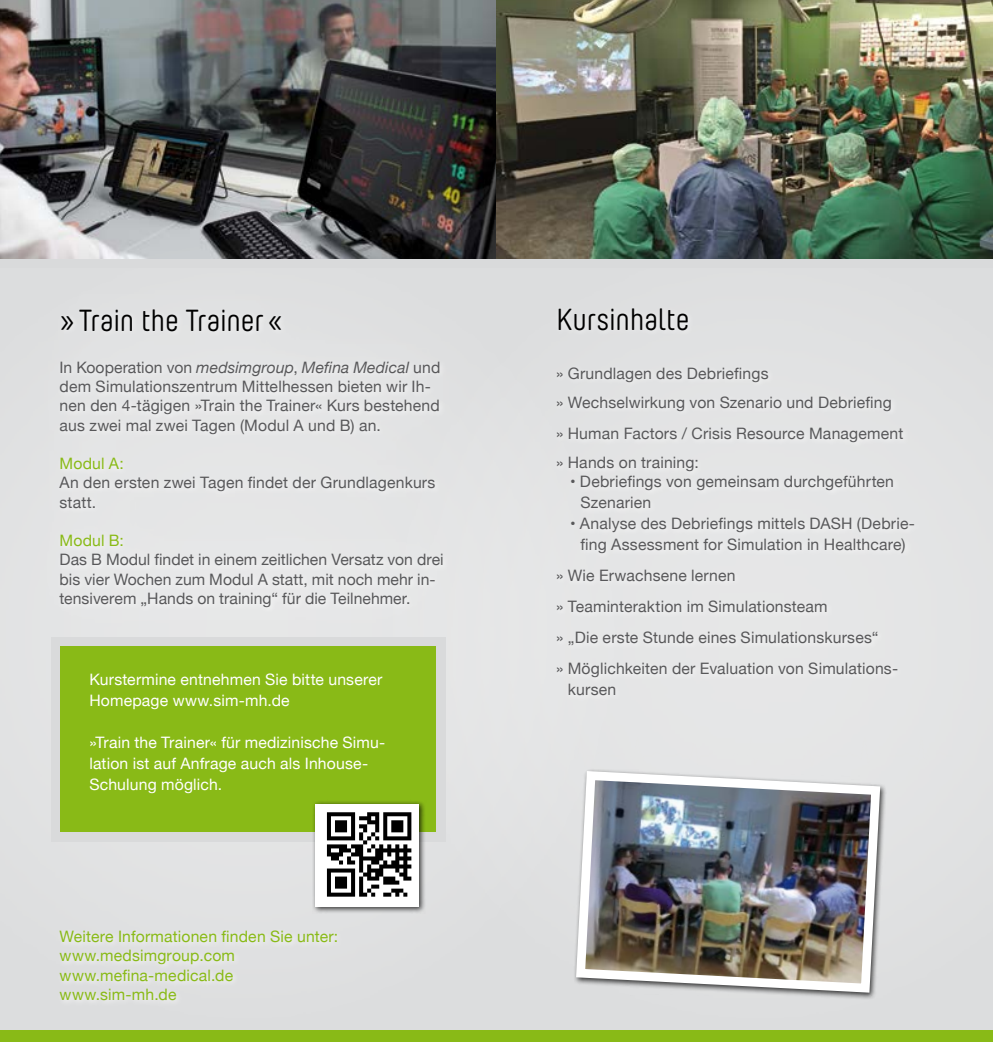
<style>
.page{position:relative;width:993px;height:1042px;background:#fff}
.page>*{position:absolute;margin:0;border:0;box-sizing:border-box;transform-origin:0 0}
.t1{font:30.45px "Yummo";letter-spacing:-.005em;color:#000}
.t2{font:15.75px/19.2px "Helvetica Neue";letter-spacing:.01em;color:#58585a}
.t3{font:15.75px/21px "Helvetica Neue";letter-spacing:.01em;color:#fff}
.t4{font:15.75px/19.2px "Helvetica Neue";letter-spacing:.01em;color:#89ba17}
.s1{font-style:italic}
</style>
<div class="page">
<img style="left:0;top:0;width:496px;height:231px">
<svg style="left:0;top:231px;width:367px;height:800px;background:#d4d5d5"></svg>
<div style="left:367px;top:231px;width:625px;height:800px;background:#e0e1e2"></div>
<img style="left:496px;top:0;width:496px;height:259px">
<div style="left:0;top:259px;width:992px;height:9px;background:#d9dadb"></div>
<div style="left:0;top:1031px;width:992px;height:11px;background:#89ba17"></div>
<div style="left:12px;top:263px;width:473px;height:390px;background:#e4e5e6"></div>
<div style="left:553px;top:304px;width:367px;height:398px;background:#e5e6e6"></div>
<img style="left:571px;top:766px;width:313px;height:231px">
<div style="left:51px;top:637px;width:394px;height:205px;background:#d9dadb"></div>
<div style="left:60px;top:646px;width:376px;height:185px;background:#89ba17"></div>
<div style="left:312px;top:800px;width:114px;height:114px;background:#000;opacity:.75"></div>
<div style="left:315px;top:803px;width:104px;height:103px;background:#fff"></div>
<svg style="left:327px;top:812px;width:84px;height:84px"></svg>
<div style="left:57px;top:927px;width:286px;height:79px;background:#dfe0e1"></div>
<h1 class="t1" style="left:60px;top:299px;width:225px">»Train the Trainer«</h1>
<p class="t2" style="left:60px;top:358px;width:382px">I n Kooperation von <span class="s1">medsimgroup</span>, <span class="s1">Mefina Medical</span> und dem Simulationszentrum Mittelhessen bieten wir I h&shy;nen den 4-tägigen »Train the Trainer« Kurs bestehend aus zwei mal zwei Tagen (Modul A und B) an.</p>
<p class="t4" style="left:60px;top:455px;width:66px">Modul A:</p>
<p class="t2" style="left:60px;top:474px;width:377px">An den ersten zwei Tagen findet der Grundlagenkurs statt.</p>
<p class="t4" style="left:60px;top:532px;width:66px">Modul B:</p>
<p class="t2" style="left:60px;top:551px;width:385px">Das B Modul findet in einem zeitlichen Versatz von drei bis vier Wochen zum Modul A statt, mit noch mehr in&shy;tensiverem „Hands on training“ für die Teilnehmer.</p>
<p class="t3" style="left:89px;top:669px;width:294px">Kurstermine entnehmen Sie bitte unserer<br>Homepage www.sim-mh.de</p>
<p class="t3" style="left:89px;top:732px;width:297px">»Train the Trainer« für medizinische Simu&shy;lation ist auf Anfrage auch als Inhouse-<br>Schulung möglich.</p>
<p class="t4" style="left:60px;top:927px;width:280px">Weitere Informationen finden Sie unter: www.medsimgroup.com www.mefina-medical.de www.sim-mh.de</p>
<h1 class="t1" style="left:556px;top:298px;width:135px">Kursinhalte</h1>
<p class="t2" style="left:556px;top:359px;width:337px;line-height:29.2px">» Grundlagen des Debriefings<br>» Wechselwirkung von Szenario und Debriefing</p>
<p class="t2" style="left:556px;top:420px;width:348px;line-height:29.2px">» Human Factors / Crisis Resource Management » Hands on training:</p>
<p class="t2" style="left:580px;top:472px;width:315px;line-height:21px;text-indent:-11px">• Debriefings von gemeinsam durchgeführten<br>Szenarien</p>
<p class="t2" style="left:570px;top:514px;width:346px;line-height:21px;text-align:center">• Analyse des Debriefings mittels DASH (Debrie&shy;fing Assessment for Simulation in Healthcare)</p>
<p class="t2" style="left:556px;top:561px;width:343px;line-height:31px">» Wie Erwachsene lernen<br>» Teaminteraktion im Simulationsteam<br>» „Die erste Stunde eines Simulationskurses“<br>» Möglichkeiten der Evaluation von Simulations-</p>
<p class="t2" style="left:567px;top:681px;width:50px">kursen</p>
</div>
